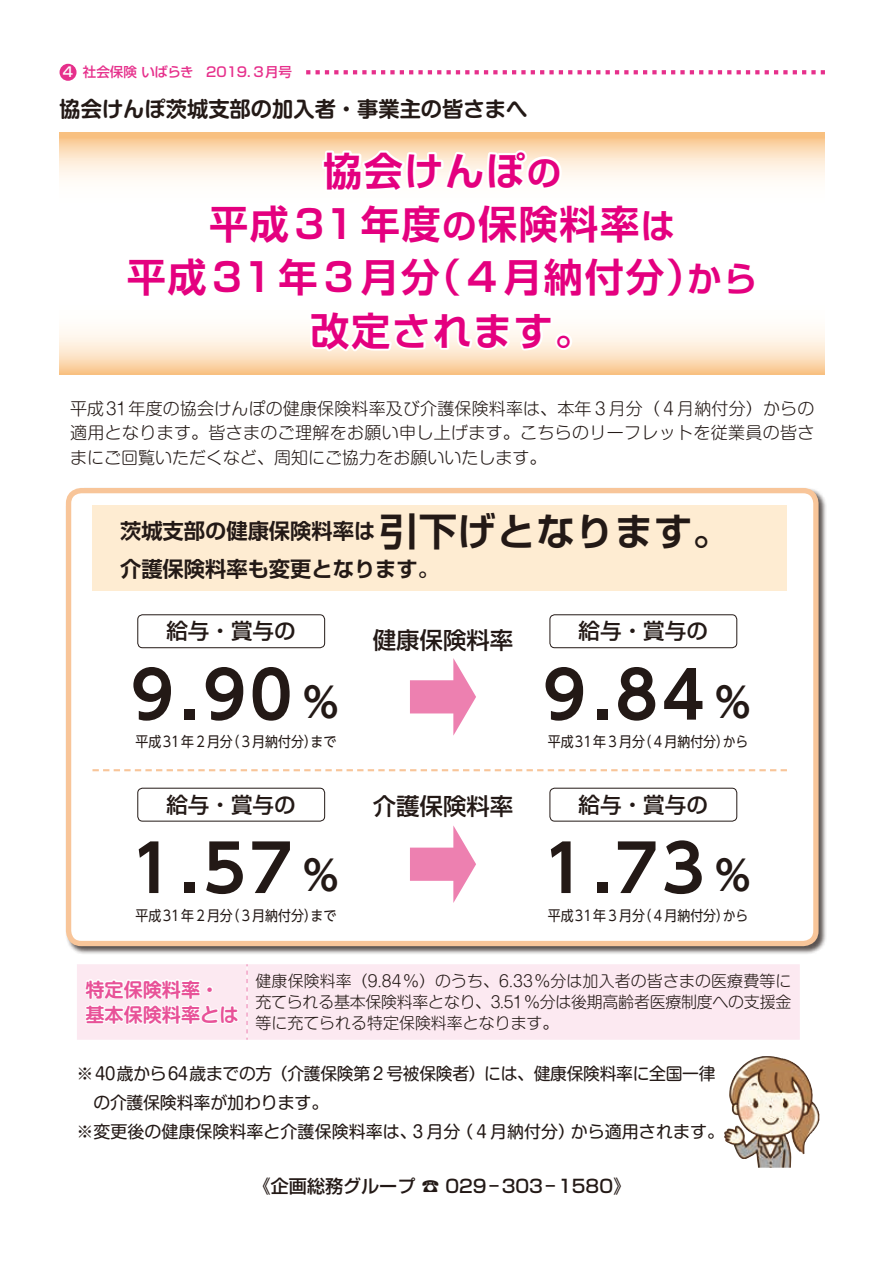
<style>
.page{position:relative;width:893px;height:1263px;background:#fff}
.page>*{position:absolute;margin:0;border:0;box-sizing:border-box;transform-origin:0 0}
.t1{font:700 64.65px "UD Shin Go NT Pro De";letter-spacing:.06em;color:#231916}
.t2{font:700 40.8px "UD Shin Go NT Pro De";color:#231916}
.t3{font:700 39.15px/53.1px "Shin Go Pro De";letter-spacing:.04em;color:#e4007f;text-align:center}
.t4{font:700 38.25px "Shin Go Pro De";letter-spacing:.025em;color:#231916}
.t5{font:700 34.5px "Shin Go Pro De";color:#e4007f}
.t6{font:500 23.4px "Shin Go Pro";color:#231916}
.t7{font:500 21.6px "Shin Go Pro";color:#231916}
.t8{font:700 21.3px/38.2px "Shin Go Pro De";color:#231916}
.t9{font:700 21.3px "Shin M Go Pro De";color:#231916}
.t10{font:700 19.2px/25.5px "Shin M Go Pro De";color:#e85298}
.t11{font:500 18px "Shin Go Pro";color:#231916}
.t12{font:300 16.95px/24.5px "Shin M Go Pro";color:#231916;text-align:justify}
.t13{font:16.95px "Shin M Go Pro";letter-spacing:-.01em;color:#231916}
.t14{font:300 15.9px/21.3px "Shin M Go Pro";letter-spacing:-.015em;color:#231916;text-align:justify}
.t15{font:14.4px "UD Shin Go NT Pro";color:#231916;scale:.9 1}
.t16{font:500 13.5px "Shin Go Pro";color:#e62f8b}
.t17{font:500 13.5px "Shin Go Pro";color:#fff}
.s1{font-size:34.5px}
</style>
<div class="page">
<svg style="left:306px;top:70px;width:519px;height:4px"></svg>
<div style="left:60px;top:64px;width:17px;height:17px;background:#e62f8b;border-radius:50%"></div>
<svg style="left:60px;top:132px;width:765px;height:242px"></svg>
<svg style="left:123px;top:148px;width:636px;height:208px"></svg>
<div style="left:65px;top:487px;width:762px;height:468px;background:#231916;opacity:.75"></div>
<div style="left:69px;top:491px;width:747px;height:452px;background:#fff;border-radius:13px"></div>
<div style="left:66px;top:488px;width:753px;height:458px;border:5px solid #f8c599;border-radius:13px"></div>
<svg style="left:410px;top:658px;width:66px;height:78px"></svg>
<svg style="left:410px;top:825px;width:66px;height:78px"></svg>
<div style="left:92px;top:505px;width:695px;height:85px;background:#feecd2"></div>
<div style="left:137px;top:614px;width:188px;height:34px;border:1px solid #231916;border-radius:5px"></div>
<div style="left:137px;top:788px;width:188px;height:33px;border:1px solid #231916;border-radius:5px"></div>
<div style="left:550px;top:788px;width:187px;height:33px;border:1px solid #231916;border-radius:5px"></div>
<div style="left:550px;top:614px;width:187px;height:34px;border:1px solid #231916;border-radius:5px"></div>
<svg style="left:92px;top:769px;width:695px;height:2px"></svg>
<div style="left:77px;top:964px;width:723px;height:76px;background:#fce9f1"></div>
<svg style="left:246px;top:964px;width:2px;height:76px"></svg>
<svg style="left:83px;top:971px;width:157px;height:55px"></svg>
<img style="left:724px;top:1056px;width:68px;height:112px">
<p class="t16" style="left:83px;top:61px;width:211px">社会保険いばらき　2019. 3月号</p>
<p class="t17" style="left:63px;top:61px;width:12px">4</p>
<p class="t9" style="left:60px;top:91px;width:469px">協会けんぽ茨城支部の加入者・事業主の皆さまへ</p>
<h3 class="t3" style="left:209px;top:140px;width:468px">協会けんぽ<span class="s1">の<br></span>平成31年度<span class="s1">の</span>保険料率<span class="s1">は</span></h3>
<h3 class="t3" style="left:310px;top:246px;width:285px;text-align:left;text-indent:-184px">平成31年３月分<br>改定されます。</h3>
<h3 class="t3" style="left:422px;top:246px;width:285px">（４月納付分）</h3>
<h3 class="t5" style="left:687px;top:250px;width:72px">から</h3>
<p class="t12" style="left:70px;top:394px;width:746px">平成31年度の協会けんぽの健康保険料率及び介護保険料率は、本年３月分（４月納付分）からの適用となります。皆さまのご理解をお願い申し上げます。こちらのリーフレットを従業員の皆さまにご回覧いただくなど、周知にご協力をお願いいたします。</p>
<h3 class="t4" style="left:379px;top:500px;width:353px">引下げとなります。</h3>
<p class="t8" style="left:99px;top:509px;width:342px">　茨城支部の健康保険料率は<br>　介護保険料率も変更となります。</p>
<p class="t7" style="left:166px;top:613px;width:131px">給与・賞与の</p>
<h3 class="t6" style="left:373px;top:621px;width:142px">健康保険料率</h3>
<p class="t7" style="left:578px;top:613px;width:131px">給与・賞与の</p>
<h1 class="t1" style="left:131px;top:642px;width:163px">9.90</h1>
<p class="t15" style="left:226px;top:730px;width:124px">（３月納付分まで</p>
<h2 class="t2" style="left:300px;top:669px;width:42px">％</h2>
<p class="t15" style="left:304px;top:730px;width:16px">）</p>
<p class="t15" style="left:136px;top:730px;width:110px">平成31年２月分</p>
<h1 class="t1" style="left:543px;top:642px;width:163px">9.84</h1>
<p class="t15" style="left:639px;top:730px;width:124px">（４月納付分から</p>
<h2 class="t2" style="left:712px;top:669px;width:42px">％</h2>
<p class="t15" style="left:716px;top:730px;width:16px">）</p>
<p class="t15" style="left:548px;top:730px;width:110px">平成31年３月分</p>
<p class="t7" style="left:166px;top:787px;width:131px">給与・賞与の</p>
<h3 class="t6" style="left:373px;top:787px;width:142px">介護保険料率</h3>
<p class="t7" style="left:578px;top:787px;width:131px">給与・賞与の</p>
<h1 class="t1" style="left:131px;top:816px;width:163px">1.57</h1>
<p class="t15" style="left:226px;top:903px;width:124px">（３月納付分まで</p>
<h2 class="t2" style="left:300px;top:842px;width:42px">％</h2>
<p class="t15" style="left:304px;top:903px;width:16px">）</p>
<p class="t15" style="left:136px;top:903px;width:110px">平成31年２月分</p>
<h1 class="t1" style="left:543px;top:816px;width:163px">1.73</h1>
<p class="t15" style="left:639px;top:903px;width:124px">（４月納付分から</p>
<h2 class="t2" style="left:712px;top:842px;width:42px">％</h2>
<p class="t15" style="left:716px;top:903px;width:16px">）</p>
<p class="t15" style="left:548px;top:903px;width:110px">平成31年３月分</p>
<p class="t10" style="left:85px;top:974px;width:155px">特定保険料率・基本保険料率とは</p>
<p class="t14" style="left:256px;top:968px;width:537px">健康保険料率（9.84％）のうち、6.33％分は加入者の皆さまの医療費等に充てられる基本保険料率となり、3.51％分は後期高齢者医療制度への支援金等に充てられる特定保険料率となります。</p>
<p class="t13" style="left:77px;top:1060px;width:640px">※40歳から64歳までの方（介護保険第２号被保険者）には、健康保険料率に全国一律</p>
<p class="t13" style="left:94px;top:1089px;width:236px">の介護保険料率が加わります。</p>
<p class="t13" style="left:571px;top:1117px;width:155px">から適用されます。</p>
<p class="t13" style="left:77px;top:1117px;width:385px">※変更後の健康保険料率と介護保険料率は３、月分</p>
<p class="t13" style="left:456px;top:1117px;width:121px">（４月納付分）</p>
<p class="t11" style="left:253px;top:1172px;width:380px">《企画総務グループ ☎ 029−303−1580《</p>
</div>
